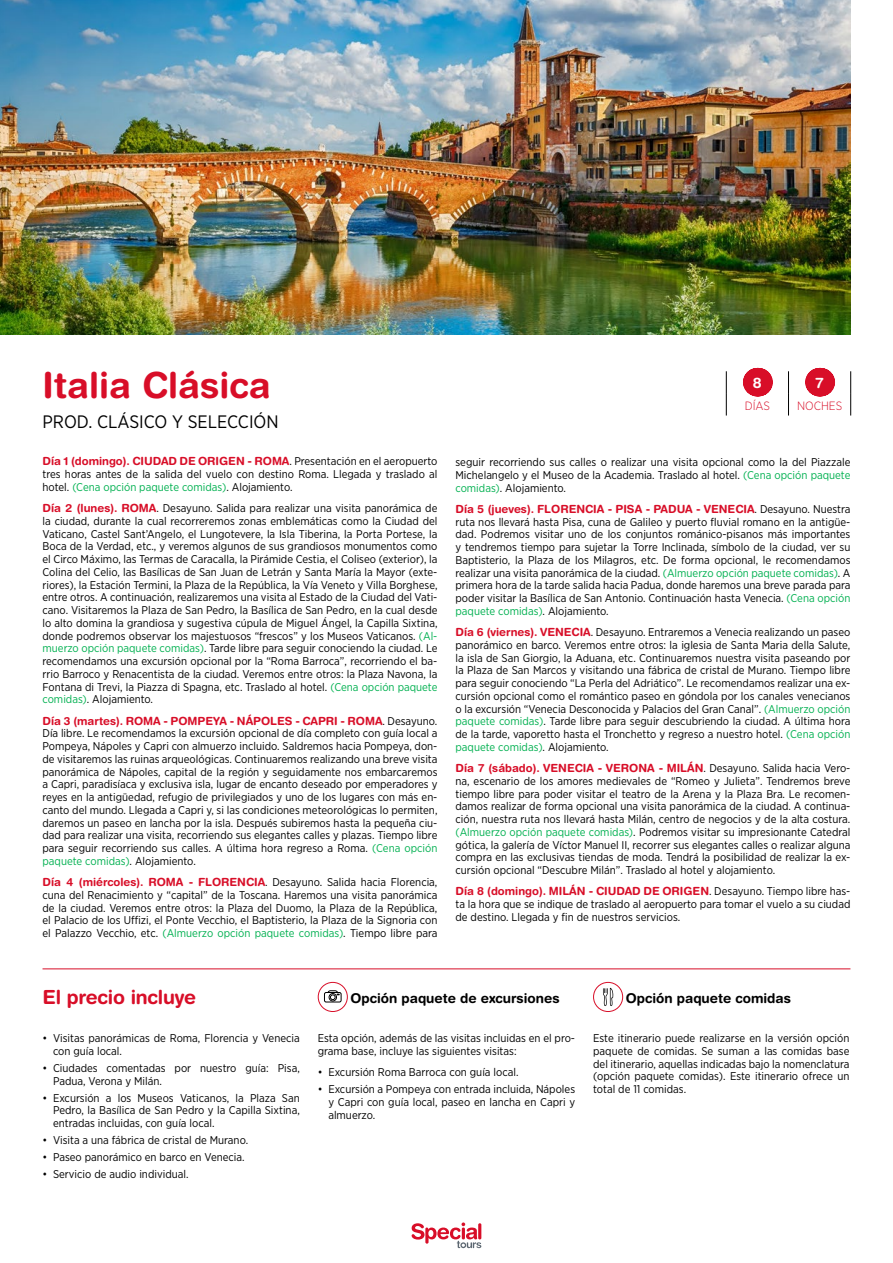
<style>
.page{position:relative;width:893px;height:1263px;background:#fff}
.page>*{position:absolute;margin:0;border:0;box-sizing:border-box;transform-origin:0 0}
.titular{font:700 36px "Helvetica Rounded LT Std";color:#d80e28}
.itinerario{font:700 19.5px "Helvetica Rounded LT Std";letter-spacing:-.01em;color:#d80e28}
.itinerario-2{font:18px "Gotham Narrow";color:#000}
.numeros{font:700 14.55px "Helvetica Rounded LT Std";color:#fff}
.itinerario-3{font:700 13.5px "Helvetica Rounded LT Std";color:#000}
.t1{font:300 12px "Gotham Narrow";color:#d80e28}
.itinerario-4{font:11.25px/12.8px "Gotham Narrow";color:#000;text-align:justify}
.s1{font-family:"Helvetica Rounded LT Std";font-weight:700;color:#d80e28}
.s2{color:#00b050}
</style>
<div class="page">
<hr style="left:43px;top:968px;width:807px;height:1px;background:#d80e28">
<svg style="left:726px;top:371px;width:1px;height:44px"></svg>
<svg style="left:788px;top:371px;width:1px;height:44px"></svg>
<svg style="left:850px;top:371px;width:1px;height:44px"></svg>
<svg style="left:757px;top:368px;width:2px;height:28px"></svg>
<svg style="left:819px;top:368px;width:2px;height:28px"></svg>
<div style="left:318px;top:982px;width:30px;height:30px;border:1px solid #d80e28;border-radius:50%"></div>
<div style="left:327px;top:990px;width:11px;height:10px;border:1px solid #000;border-radius:3px"></div>
<svg style="left:324px;top:992px;width:17px;height:10px"></svg>
<div style="left:324px;top:992px;width:17px;height:10px;border:1px solid #000;border-radius:2px"></div>
<div style="left:329px;top:993px;width:8px;height:8px;border:1px solid #000;border-radius:50%"></div>
<svg style="left:330px;top:993px;width:10px;height:7px"></svg>
<div style="left:593px;top:982px;width:30px;height:30px;border:1px solid #d80e28;border-radius:50%"></div>
<svg style="left:603px;top:988px;width:10px;height:18px"></svg>
<svg style="left:412px;top:1222px;width:69px;height:26px"></svg>
<img style="left:0;top:0;width:850px;height:334px">
<p class="titular" style="left:43px;top:363px;width:230px">Italia Clásica</p>
<p class="itinerario-2" style="left:43px;top:410px;width:238px">PROD. CLÁSICO Y SELECCIÓN</p>
<p class="itinerario-4" style="left:43px;top:455px;width:396px"><span class="s1">Día 1 (domingo). CIUDAD DE ORIGEN - ROMA</span>. Presentación en el aeropuerto tres horas antes de la salida del vuelo con destino Roma. Llegada y traslado al hotel. <span class="s2">(Cena opción paquete comidas)</span>. Alojamiento.</p>
<p class="itinerario-4" style="left:43px;top:501px;width:396px"><span class="s1">Día 2 (lunes). ROMA</span>. Desayuno. Salida para realizar una visita panorámica de la ciudad, durante la cual recorreremos zonas emblemáticas como la Ciudad del Vaticano, Castel Sant’Angelo, el Lungotevere, la Isla Tiberina, la Porta Portese, la Boca de la Verdad, etc., y veremos algunos de sus grandiosos monumentos como el Circo Máximo, las Termas de Caracalla, la Pirámide Cestia, el Coliseo (exterior), la Colina del Celio, las Basílicas de San Juan de Letrán y Santa María la Mayor (exte&shy;riores), la Estación Termini, la Plaza de la República, la Vía Veneto y Villa Borghese, entre otros. A continuación, realizaremos una visita al Estado de la Ciudad del Vati&shy;cano. Visitaremos la Plaza de San Pedro, la Basílica de San Pedro, en la cual desde lo alto domina la grandiosa y sugestiva cúpula de Miguel Ángel, la Capilla Sixtina, donde podremos observar los majestuosos “frescos” y los Museos Vaticanos. <span class="s2">(Al&shy;muerzo opción paquete comidas)</span>. Tarde libre para seguir conociendo la ciudad. Le recomendamos una excursión opcional por la “Roma Barroca”, recorriendo el ba&shy;rrio Barroco y Renacentista de la ciudad. Veremos entre otros: la Plaza Navona, la Fontana di Trevi, la Piazza di Spagna, etc. Traslado al hotel. <span class="s2">(Cena opción paquete comidas)</span>. Alojamiento.</p>
<p class="itinerario-4" style="left:43px;top:714px;width:396px"><span class="s1">Día 3 (martes). ROMA - POMPEYA - NÁPOLES - CAPRI - ROMA</span>. Desayuno.<br>Día libre. Le recomendamos la excursión opcional de día completo con guía local a Pompeya, Nápoles y Capri con almuerzo incluido. Saldremos hacia Pompeya, don&shy;de visitaremos las ruinas arqueológicas. Continuaremos realizando una breve visita panorámica de Nápoles, capital de la región y seguidamente nos embarcaremos a Capri, paradisíaca y exclusiva isla, lugar de encanto deseado por emperadores y reyes en la antigüedad, refugio de privilegiados y uno de los lugares con más en&shy;canto del mundo. Llegada a Capri y, si las condiciones meteorológicas lo permiten, daremos un paseo en lancha por la isla. Después subiremos hasta la pequeña ciu&shy;dad para realizar una visita, recorriendo sus elegantes calles y plazas. Tiempo libre para seguir recorriendo sus calles. A última hora regreso a Roma. <span class="s2">(Cena opción paquete comidas)</span>. Alojamiento.</p>
<p class="itinerario-4" style="left:43px;top:875px;width:396px"><span class="s1">Día 4 (miércoles). ROMA - FLORENCIA</span>. Desayuno. Salida hacia Florencia, cuna del Renacimiento y “capital” de la Toscana. Haremos una visita panorámica de la ciudad. Veremos entre otros: la Plaza del Duomo, la Plaza de la República, el Palacio de los Uffizi, el Ponte Vecchio, el Baptisterio, la Plaza de la Signoria con el Palazzo Vecchio, etc. <span class="s2">(Almuerzo opción paquete comidas)</span>. Tiempo libre para</p>
<p class="numeros" style="left:753px;top:374px;width:10px">8</p>
<p class="numeros" style="left:815px;top:374px;width:10px">7</p>
<p class="t1" style="left:745px;top:398px;width:27px">DÍAS</p>
<p class="t1" style="left:797px;top:398px;width:47px">NOCHES</p>
<p class="itinerario-4" style="left:455px;top:455px;width:396px">seguir recorriendo sus calles o realizar una visita opcional como la del Piazzale Michelangelo y el Museo de la Academia. Traslado al hotel. <span class="s2">(Cena opción paquete comidas)</span>. Alojamiento.</p>
<p class="itinerario-4" style="left:455px;top:502px;width:396px"><span class="s1">Día 5 (jueves). FLORENCIA - PISA - PADUA - VENECIA</span>. Desayuno. Nuestra ruta nos llevará hasta Pisa, cuna de Galileo y puerto fluvial romano en la antigüe&shy;dad. Podremos visitar uno de los conjuntos románico-pisanos más importantes y tendremos tiempo para sujetar la Torre Inclinada, símbolo de la ciudad, ver su Baptisterio, la Plaza de los Milagros, etc. De forma opcional, le recomendamos realizar una visita panorámica de la ciudad. <span class="s2">(Almuerzo opción paquete comidas)</span>. A primera hora de la tarde salida hacia Padua, donde haremos una breve parada para poder visitar la Basílica de San Antonio. Continuación hasta Venecia. <span class="s2">(Cena opción paquete comidas)</span>. Alojamiento.</p>
<p class="itinerario-4" style="left:455px;top:625px;width:396px"><span class="s1">Día 6 (viernes). VENECIA</span>. Desayuno. Entraremos a Venecia realizando un paseo panorámico en barco. Veremos entre otros: la iglesia de Santa Maria della Salute, la isla de San Giorgio, la Aduana, etc. Continuaremos nuestra visita paseando por la Plaza de San Marcos y visitando una fábrica de cristal de Murano. Tiempo libre para seguir conociendo “La Perla del Adriático”. Le recomendamos realizar una ex&shy;cursión opcional como el romántico paseo en góndola por los canales venecianos o la excursión “Venecia Desconocida y Palacios del Gran Canal”. <span class="s2">(Almuerzo opción paquete comidas)</span>. Tarde libre para seguir descubriendo la ciudad. A última hora de la tarde, vaporetto hasta el Tronchetto y regreso a nuestro hotel. <span class="s2">(Cena opción paquete comidas)</span>. Alojamiento.</p>
<p class="itinerario-4" style="left:455px;top:761px;width:396px"><span class="s1">Día 7 (sábado). VENECIA - VERONA - MILÁN</span>. Desayuno. Salida hacia Vero&shy;na, escenario de los amores medievales de “Romeo y Julieta”. Tendremos breve tiempo libre para poder visitar el teatro de la Arena y la Plaza Bra. Le recomen&shy;damos realizar de forma opcional una visita panorámica de la ciudad. A continua&shy;ción, nuestra ruta nos llevará hasta Milán, centro de negocios y de la alta costura. <span class="s2">(Almuerzo opción paquete comidas)</span>. Podremos visitar su impresionante Catedral gótica, la galería de Víctor Manuel II, recorrer sus elegantes calles o realizar alguna compra en las exclusivas tiendas de moda. Tendrá la posibilidad de realizar la ex&shy;cursión opcional “Descubre Milán”. Traslado al hotel y alojamiento.</p>
<p class="itinerario-4" style="left:455px;top:885px;width:396px"><span class="s1">Día 8 (domingo). MILÁN - CIUDAD DE ORIGEN</span>. Desayuno. Tiempo libre has&shy;ta la hora que se indique de traslado al aeropuerto para tomar el vuelo a su ciudad de destino. Llegada y fin de nuestros servicios.</p>
<p class="itinerario" style="left:43px;top:985px;width:155px">El precio incluye</p>
<p class="itinerario-4" style="left:53px;top:1031px;width:248px;text-indent:-11px">• Visitas panorámicas de Roma, Florencia y Venecia con guía local.</p>
<p class="itinerario-4" style="left:53px;top:1061px;width:248px;text-indent:-11px">• Ciudades comentadas por nuestro guía: Pisa,<br>Padua, Verona y Milán.</p>
<p class="itinerario-4" style="left:53px;top:1091px;width:248px;text-indent:-11px">• Excursión a los Museos Vaticanos, la Plaza San Pedro, la Basílica de San Pedro y la Capilla Sixtina, entradas incluidas, con guía local.</p>
<p class="itinerario-4" style="left:43px;top:1133px;width:207px">• Visita a una fábrica de cristal de Murano.</p>
<p class="itinerario-4" style="left:43px;top:1150px;width:204px">• Paseo panorámico en barco en Venecia.</p>
<p class="itinerario-4" style="left:43px;top:1167px;width:148px">• Servicio de audio individual.</p>
<p class="itinerario-3" style="left:351px;top:990px;width:210px">Opción paquete de excursiones</p>
<p class="itinerario-3" style="left:626px;top:990px;width:167px">Opción paquete comidas</p>
<p class="itinerario-4" style="left:593px;top:1031px;width:258px">Este itinerario puede realizarse en la versión opción paquete de comidas. Se suman a las comidas base del itinerario, aquellas indicadas bajo la nomenclatura (opción paquete comidas). Este itinerario ofrece un total de 11 comidas.</p>
<p class="itinerario-4" style="left:318px;top:1031px;width:259px">Esta opción, además de las visitas incluidas en el pro&shy;grama base, incluye las siguientes visitas:</p>
<p class="itinerario-4" style="left:318px;top:1065px;width:202px">• Excursión Roma Barroca con guía local.</p>
<p class="itinerario-4" style="left:328px;top:1082px;width:248px;text-indent:-10px">• Excursión a Pompeya con entrada incluida, Nápoles y Capri con guía local, paseo en lancha en Capri y almuerzo.</p>
</div>
